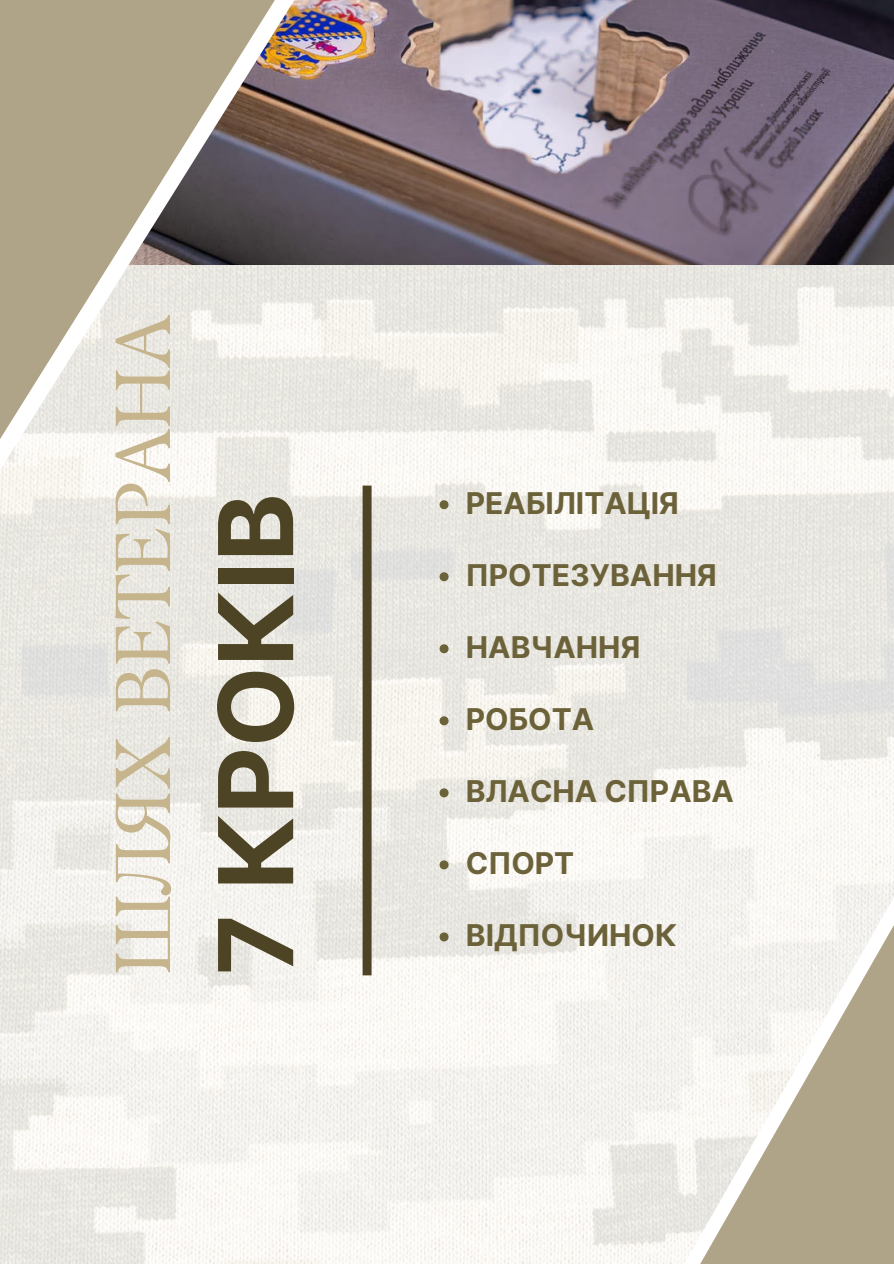
<style>
.page{position:relative;width:894px;height:1264px;background:#fff}
.page>*{position:absolute;margin:0;border:0;box-sizing:border-box;transform-origin:0 0}
.t1{font:700 103.2px "Inter";color:#4d4325}
.t2{font:77.55px "TY Serif D";color:#c5b48c}
.t3{font:700 30px "Inter";color:#6c623a}
</style>
<div class="page">
<img style="left:0;top:264px;width:893px;height:999px">
<img style="left:357px;top:0;width:536px;height:264px">
<svg style="left:556px;top:873px;width:128px;height:390px;fill:#f5f3ef"></svg>
<svg style="left:684px;top:676px;width:209px;height:587px"></svg>
<div style="left:362px;top:485px;width:9px;height:490px;background:#4d4325"></div>
<svg style="left:0;top:0;width:357px;height:566px;background:#d3cdc9"></svg>
<svg style="left:0;top:0;width:348px;height:549px;background:#c1baae"></svg>
<svg style="left:439px;top:500px;width:9px;height:9px"></svg>
<svg style="left:439px;top:572px;width:9px;height:9px"></svg>
<svg style="left:439px;top:644px;width:9px;height:9px"></svg>
<svg style="left:439px;top:716px;width:9px;height:9px"></svg>
<svg style="left:439px;top:788px;width:9px;height:9px"></svg>
<svg style="left:439px;top:860px;width:9px;height:9px"></svg>
<svg style="left:439px;top:932px;width:9px;height:9px"></svg>
<h2 class="t2" style="left:90px;top:975px;width:662px;rotate:-90deg">ШЛЯХ ВЕТЕРАНА</h2>
<h1 class="t1" style="left:180px;top:975px;width:483px;rotate:-90deg">7 КРОКІВ</h1>
<p class="t3" style="left:465px;top:481px;width:214px">РЕАБІЛІТАЦІЯ</p>
<p class="t3" style="left:465px;top:553px;width:252px">ПРОТЕЗУВАННЯ</p>
<p class="t3" style="left:465px;top:625px;width:176px">НАВЧАННЯ</p>
<p class="t3" style="left:465px;top:697px;width:130px">РОБОТА</p>
<p class="t3" style="left:465px;top:769px;width:270px">ВЛАСНА СПРАВА</p>
<p class="t3" style="left:465px;top:841px;width:110px">СПОРТ</p>
<p class="t3" style="left:465px;top:913px;width:213px">ВІДПОЧИНОК</p>
</div>
